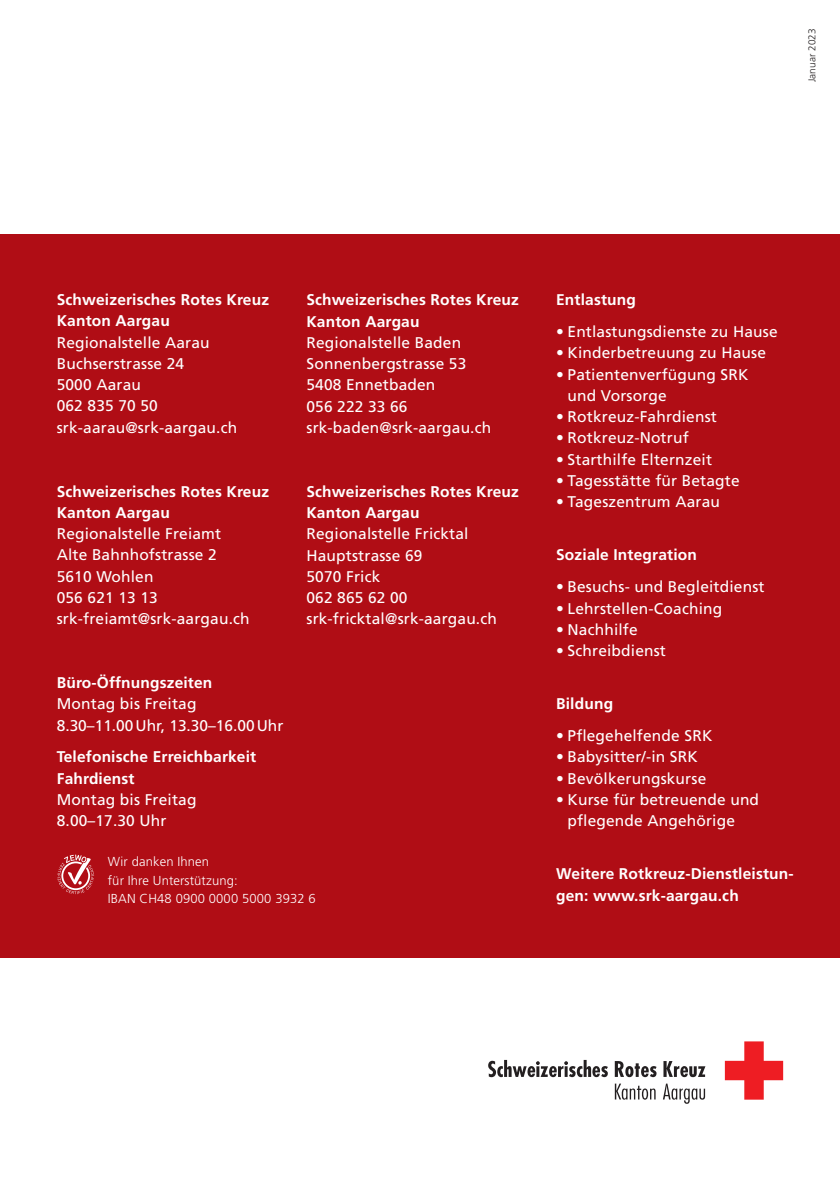
<style>
.page{position:relative;width:840px;height:1191px;background:#fff}
.page>*{position:absolute;margin:0;border:0;box-sizing:border-box;transform-origin:0 0}
.t1{font:15.6px/21.2px "Frutiger LT Std";letter-spacing:.01em;color:#fff}
.t2{font:700 15.6px/21.2px "Frutiger LT Std";letter-spacing:.01em;color:#fff}
.t3{font:300 13px/18.4px "Frutiger LT Std";letter-spacing:.01em;color:#fff}
.t4{font:300 10px "Frutiger LT Std";letter-spacing:.01em;color:#231f20}
.s1{font-weight:300}
</style>
<div class="page">
<div style="left:0;top:234px;width:839px;height:723px;background:#b00d15"></div>
<svg style="left:57px;top:854px;width:37px;height:40px"></svg>
<svg style="left:724px;top:1041px;width:58px;height:58px"></svg>
<svg style="left:488px;top:1060px;width:119px;height:17px"></svg>
<svg style="left:614px;top:1061px;width:42px;height:16px"></svg>
<svg style="left:663px;top:1061px;width:42px;height:16px"></svg>
<svg style="left:614px;top:1083px;width:41px;height:16px"></svg>
<svg style="left:663px;top:1083px;width:41px;height:20px"></svg>
<p class="t4" style="left:805px;top:82px;width:55px;rotate:-90deg">Januar 2023</p>
<p class="t2" style="left:57px;top:289px;width:214px">Schweizerisches Rotes Kreuz<br>Kanton Aargau</p>
<p class="t1" style="left:57px;top:332px;width:182px">Regionalstelle Aarau<br>Buchserstrasse 24<br>5000 Aarau<br>062 835 70 50 srk-aarau@srk-aargau.ch</p>
<p class="t2" style="left:57px;top:480px;width:214px">Schweizerisches Rotes Kreuz<br>Kanton Aargau</p>
<p class="t1" style="left:57px;top:523px;width:194px">Regionalstelle Freiamt<br>Alte Bahnhofstrasse 2<br>5610 Wohlen<br>056 621 13 13 srk-freiamt@srk-aargau.ch</p>
<p class="t2" style="left:57px;top:672px;width:157px">Büro-Öffnungszeiten</p>
<p class="t1" style="left:57px;top:693px;width:228px">Montag bis Freitag<br>8.30–11.00Uhr, 13.30–16.00Uhr</p>
<p class="t2" style="left:57px;top:746px;width:201px">Telefonische Erreichbarkeit<br>Fahrdienst</p>
<p class="t1" style="left:57px;top:789px;width:141px">Montag bis Freitag<br>8.00–17.30 Uhr</p>
<p class="t2" style="left:306px;top:289px;width:214px">Schweizerisches Rotes Kreuz<br>Kanton Aargau</p>
<p class="t1" style="left:306px;top:332px;width:186px">Regionalstelle Baden<br>Sonnenbergstrasse 53<br>5408 Ennetbaden<br>056 222 33 66 srk-baden@srk-aargau.ch</p>
<p class="t2" style="left:306px;top:480px;width:214px">Schweizerisches Rotes Kreuz<br>Kanton Aargau</p>
<p class="t1" style="left:306px;top:523px;width:192px">Regionalstelle Fricktal<br>Hauptstrasse 69<br>5070 Frick<br>062 865 62 00 srk-fricktal@srk-aargau.ch</p>
<p class="t3" style="left:108px;top:852px;width:209px">Wir danken Ihnen<br>für Ihre Unterstützung:<br>IBAN CH48 0900 0000 5000 3932 6</p>
<p class="t2" style="left:556px;top:289px;width:81px">Entlastung</p>
<p class="t1" style="left:556px;top:321px;width:223px"><span class="s1">•</span> Entlastungsdienste zu Hause</p>
<p class="t1" style="left:556px;top:342px;width:211px"><span class="s1">•</span> Kinderbetreuung zu Hause</p>
<p class="t1" style="left:567px;top:363px;width:182px;text-indent:-11px"><span class="s1">•</span> Patientenverfügung SRK und Vorsorge</p>
<p class="t1" style="left:556px;top:406px;width:162px"><span class="s1">•</span> Rotkreuz-Fahrdienst</p>
<p class="t1" style="left:556px;top:427px;width:134px"><span class="s1">•</span> Rotkreuz-Notruf</p>
<p class="t1" style="left:556px;top:449px;width:157px"><span class="s1">•</span> Starthilfe Elternzeit</p>
<p class="t1" style="left:556px;top:470px;width:185px"><span class="s1">•</span> Tagesstätte für Betagte</p>
<p class="t1" style="left:556px;top:491px;width:165px"><span class="s1">•</span> Tageszentrum Aarau</p>
<p class="t2" style="left:556px;top:544px;width:142px">Soziale Integration</p>
<p class="t1" style="left:556px;top:576px;width:210px"><span class="s1">•</span> Besuchs- und Begleitdienst</p>
<p class="t1" style="left:556px;top:597px;width:167px"><span class="s1">•</span> Lehrstellen-Coaching</p>
<p class="t1" style="left:556px;top:619px;width:83px"><span class="s1">•</span> Nachhilfe</p>
<p class="t1" style="left:556px;top:640px;width:111px"><span class="s1">•</span> Schreibdienst</p>
<p class="t2" style="left:556px;top:693px;width:58px">Bildung</p>
<p class="t1" style="left:556px;top:725px;width:157px"><span class="s1">•</span> Pflegehelfende SRK</p>
<p class="t1" style="left:556px;top:746px;width:143px"><span class="s1">•</span> Babysitter/-in SRK</p>
<p class="t1" style="left:556px;top:767px;width:151px"><span class="s1">•</span> Bevölkerungskurse</p>
<p class="t1" style="left:567px;top:789px;width:193px;text-indent:-11px"><span class="s1">•</span> Kurse für betreuende und pflegende Angehörige</p>
<p class="t2" style="left:556px;top:863px;width:239px">Weitere Rotkreuz-Dienstleistun&shy;gen: www.srk-aargau.ch</p>
</div>
